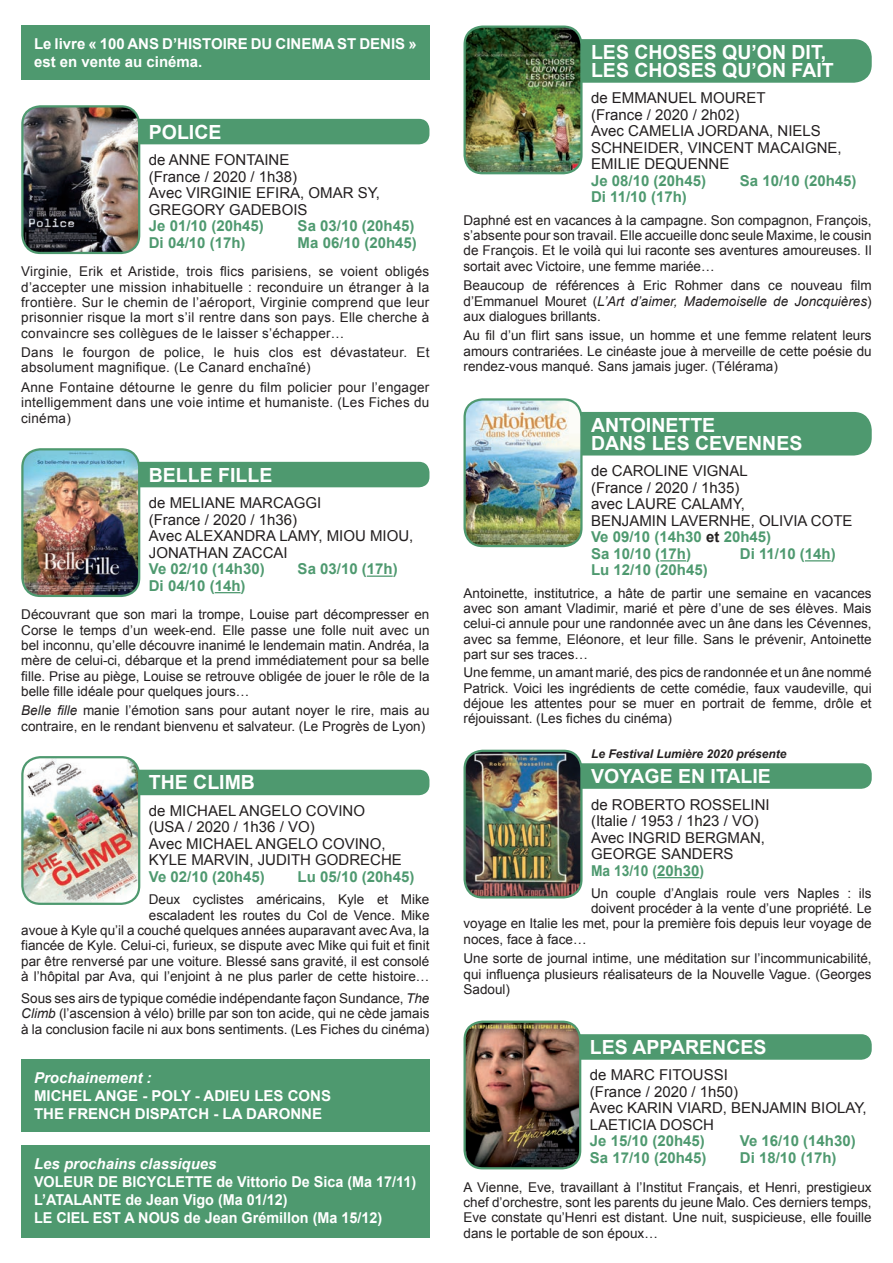
<style>
.page{position:relative;width:893px;height:1263px;background:#fff}
.page>*{position:absolute;margin:0;border:0;box-sizing:border-box;transform-origin:0 0}
.t1{font:700 19.5px/18px "Arial";color:#fff}
.t2{font:15px/16.5px "Arial";color:#231f20}
.t3{font:700 15px "Arial";color:#4e996f}
.t4{font:700 15px/18px "Arial";color:#fff}
.t5{font:700 15px/18px "Arial";color:#fff;scale:.96 1}
.t6{font:italic 700 15px "Arial";color:#fff}
.t7{font:700 15px "Arial";color:#4e996f;scale:.92 1}
.t8{font:13.5px/15.3px "Arial";color:#231f20;text-align:justify}
.t9{font:13.5px/15.3px "Arial";letter-spacing:.02em;color:#231f20}
.t10{font:italic 700 12px "Arial";color:#231f20}
.s1{font-style:italic}
.s2{font-weight:700;color:#4e996f}
.s3{font-weight:700}
</style>
<div class="page">
<div style="left:81px;top:770px;width:348px;height:25px;background:#4e996f;border-radius:10px"></div>
<img style="left:24px;top:757px;width:115px;height:147px">
<div style="left:21px;top:756px;width:119px;height:149px;border:2px solid #4e996f;border-radius:18px"></div>
<div style="left:81px;top:462px;width:348px;height:25px;background:#4e996f;border-radius:10px"></div>
<div style="left:523px;top:412px;width:349px;height:43px;background:#4e996f;border-radius:18px"></div>
<div style="left:81px;top:119px;width:348px;height:25px;background:#4e996f;border-radius:10px"></div>
<hr style="left:367px;top:575px;width:26px;height:2px;background:#4e996f">
<svg style="left:215px;top:592px;width:26px;height:1px"></svg>
<svg style="left:660px;top:560px;width:26px;height:1px"></svg>
<svg style="left:805px;top:560px;width:26px;height:1px"></svg>
<img style="left:24px;top:449px;width:115px;height:147px">
<div style="left:21px;top:448px;width:119px;height:149px;border:2px solid #4e996f;border-radius:18px"></div>
<img style="left:466px;top:401px;width:114px;height:145px">
<div style="left:463px;top:398px;width:120px;height:149px;border:2px solid #4e996f;border-radius:18px"></div>
<img style="left:24px;top:106px;width:115px;height:147px">
<div style="left:21px;top:105px;width:119px;height:149px;border:2px solid #4e996f;border-radius:18px"></div>
<div style="left:21px;top:1144px;width:408px;height:93px;background:#4e996f"></div>
<div style="left:21px;top:26px;width:408px;height:54px;background:#4e996f"></div>
<div style="left:21px;top:1059px;width:408px;height:73px;background:#4e996f"></div>
<div style="left:523px;top:39px;width:349px;height:44px;background:#4e996f;border-radius:18px"></div>
<img style="left:465px;top:27px;width:116px;height:146px">
<div style="left:463px;top:26px;width:120px;height:148px;border:2px solid #4e996f;border-radius:18px"></div>
<div style="left:523px;top:763px;width:349px;height:26px;background:#4e996f;border-radius:10px"></div>
<hr style="left:657px;top:877px;width:43px;height:1px;background:#4e996f">
<img style="left:466px;top:751px;width:115px;height:146px">
<div style="left:463px;top:750px;width:120px;height:148px;border:2px solid #4e996f;border-radius:18px"></div>
<div style="left:523px;top:1034px;width:349px;height:26px;background:#4e996f;border-radius:10px"></div>
<img style="left:466px;top:1023px;width:114px;height:145px">
<div style="left:463px;top:1020px;width:118px;height:149px;border:2px solid #4e996f;border-radius:18px"></div>
<p class="t4" style="left:34px;top:35px;width:384px">Le livre « 100 ANS D’HISTOIRE DU CINEMA ST DENIS » est en vente au cinéma.</p>
<h1 class="t1" style="left:149px;top:123px;width:74px">POLICE</h1>
<p class="t2" style="left:149px;top:152px;width:233px">de ANNE FONTAINE<br>(France / 2020 / 1h38)<br>Avec VIRGINIE EFIRA, OMAR SY,<br>GREGORY GADEBOIS</p>
<p class="t3" style="left:149px;top:216px;width:117px">Je 01/10 (20h45)</p>
<p class="t3" style="left:298px;top:216px;width:118px">Sa 03/10 (20h45)</p>
<p class="t3" style="left:149px;top:232px;width:98px">Di 04/10 (17h)</p>
<p class="t3" style="left:298px;top:232px;width:121px">Ma 06/10 (20h45)</p>
<p class="t8" style="left:21px;top:264px;width:410px">Virginie, Erik et Aristide, trois flics parisiens, se voient obligés d’accepter une mission inhabituelle : reconduire un étranger à la frontière. Sur le chemin de l’aéroport, Virginie comprend que leur prisonnier risque la mort s’il rentre dans son pays. Elle cherche à convaincre ses collègues de le laisser s’échapper…</p>
<p class="t9" style="left:21px;top:345px;width:410px">Dans le fourgon de police, le huis clos est dévastateur. Et absolument magnifique. (Le Canard enchaîné)</p>
<p class="t8" style="left:21px;top:380px;width:410px">Anne Fontaine détourne le genre du film policier pour l’engager intelligemment dans une voie intime et humaniste. (Les Fiches du cinéma)</p>
<h1 class="t1" style="left:149px;top:466px;width:125px">BELLE FILLE</h1>
<p class="t2" style="left:149px;top:495px;width:266px">de MELIANE MARCAGGI<br>(France / 2020 / 1h36)<br>Avec ALEXANDRA LAMY, MIOU MIOU,<br>JONATHAN ZACCAI</p>
<p class="t3" style="left:149px;top:559px;width:117px">Ve 02/10 (14h30)</p>
<p class="t3" style="left:298px;top:559px;width:102px">Sa 03/10 (17h)</p>
<p class="t3" style="left:149px;top:575px;width:98px">Di 04/10 (14h)</p>
<p class="t8" style="left:21px;top:607px;width:410px">Découvrant que son mari la trompe, Louise part décompresser en Corse le temps d’un week-end. Elle passe une folle nuit avec un bel inconnu, qu’elle découvre inanimé le lendemain matin. Andréa, la mère de celui-ci, débarque et la prend immédiatement pour sa belle fille. Prise au piège, Louise se retrouve obligée de jouer le rôle de la belle fille idéale pour quelques jours…</p>
<p class="t8" style="left:21px;top:703px;width:410px"><span class="s1">Belle fille</span> manie l’émotion sans pour autant noyer le rire, mais au contraire, en le rendant bienvenu et salvateur. (Le Progrès de Lyon)</p>
<h1 class="t1" style="left:149px;top:774px;width:108px">THE CLIMB</h1>
<p class="t2" style="left:149px;top:802px;width:255px">de MICHAEL ANGELO COVINO (USA / 2020 / 1h36 / VO)<br>Avec MICHAEL ANGELO COVINO,<br>KYLE MARVIN, JUDITH GODRECHE</p>
<p class="t3" style="left:149px;top:867px;width:117px">Ve 02/10 (20h45)</p>
<p class="t3" style="left:298px;top:867px;width:118px">Lu 05/10 (20h45)</p>
<p class="t8" style="left:21px;top:892px;width:410px;text-align:right">Deux cyclistes américains, Kyle et Mike<br>escaladent les routes du Col de Vence. Mike<br>avoue à Kyle qu’il a couché quelques années auparavant avec Ava, la fiancée de Kyle. Celui-ci, furieux, se dispute avec Mike qui fuit et finit par être renversé par une voiture. Blessé sans gravité, il est consolé à l’hôpital par Ava, qui l’enjoint à ne plus parler de cette histoire…</p>
<p class="t8" style="left:21px;top:991px;width:410px">Sous ses airs de typique comédie indépendante façon Sundance, <span class="s1">The Climb</span> (l’ascension à vélo) brille par son ton acide, qui ne cède jamais à la conclusion facile ni aux bons sentiments. (Les Fiches du cinéma)</p>
<p class="t6" style="left:34px;top:1068px;width:119px">Prochainement :</p>
<p class="t4" style="left:34px;top:1087px;width:299px">MICHEL ANGE - POLY - ADIEU LES CONS<br>THE FRENCH DISPATCH - LA DARONNE</p>
<p class="t6" style="left:34px;top:1154px;width:184px">Les prochains classiques</p>
<p class="t5" style="left:34px;top:1174px;width:400px">VOLEUR DE BICYCLETTE de Vittorio De Sica (Ma 17/11)<br>L’ATALANTE de Jean Vigo (Ma 01/12)<br>LE CIEL EST A NOUS de Jean Grémillon (Ma 15/12)</p>
<h1 class="t1" style="left:591px;top:44px;width:244px">LES CHOSES QU’ON DIT,<br>LES CHOSES QU’ON FAIT</h1>
<p class="t2" style="left:591px;top:90px;width:252px">de EMMANUEL MOURET<br>(France / 2020 / 2h02)<br>Avec CAMELIA JORDANA, NIELS<br>SCHNEIDER, VINCENT MACAIGNE,<br>EMILIE DEQUENNE</p>
<p class="t3" style="left:591px;top:171px;width:117px">Je 08/10 (20h45)</p>
<p class="t3" style="left:740px;top:171px;width:118px">Sa 10/10 (20h45)</p>
<p class="t3" style="left:591px;top:187px;width:97px">Di 11/10 (17h)</p>
<p class="t8" style="left:463px;top:212px;width:410px">Daphné est en vacances à la campagne. Son compagnon, François, s’absente pour son travail. Elle accueille donc seule Maxime, le cousin de François. Et le voilà qui lui raconte ses aventures amoureuses. Il sortait avec Victoire, une femme mariée…</p>
<p class="t8" style="left:463px;top:278px;width:410px">Beaucoup de références à Eric Rohmer dans ce nouveau film d’Emmanuel Mouret (<span class="s1">L’Art d’aimer, Mademoiselle de Joncquières</span>) aux dialogues brillants.</p>
<p class="t8" style="left:463px;top:328px;width:410px">Au fil d’un flirt sans issue, un homme et une femme relatent leurs amours contrariées. Le cinéaste joue à merveille de cette poésie du rendez-vous manqué. Sans jamais juger. (Télérama)</p>
<h1 class="t1" style="left:591px;top:416px;width:213px">ANTOINETTE<br>DANS LES CEVENNES</h1>
<p class="t2" style="left:591px;top:463px;width:263px">de CAROLINE VIGNAL<br>(France / 2020 / 1h35)<br>avec LAURE CALAMY,<br>BENJAMIN LAVERNHE, OLIVIA COTE<br><span class="s2">Ve 09/10 (14h30</span> <span class="s3">et</span> <span class="s2">20h45)<br>Sa 10/10 (17h)</span></p>
<p class="t3" style="left:740px;top:544px;width:97px">Di 11/10 (14h)</p>
<p class="t3" style="left:591px;top:560px;width:118px">Lu 12/10 (20h45)</p>
<p class="t8" style="left:463px;top:585px;width:410px">Antoinette, institutrice, a hâte de partir une semaine en vacances avec son amant Vladimir, marié et père d’une de ses élèves. Mais celui-ci annule pour une randonnée avec un âne dans les Cévennes, avec sa femme, Eléonore, et leur fille. Sans le prévenir, Antoinette part sur ses traces…</p>
<p class="t8" style="left:463px;top:665px;width:410px">Une femme, un amant marié, des pics de randonnée et un âne nommé Patrick. Voici les ingrédients de cette comédie, faux vaudeville, qui déjoue les attentes pour se muer en portrait de femme, drôle et réjouissant. (Les fiches du cinéma)</p>
<p class="t10" style="left:591px;top:746px;width:197px">Le Festival Lumière 2020 présente</p>
<h1 class="t1" style="left:591px;top:768px;width:181px">VOYAGE EN ITALIE</h1>
<p class="t2" style="left:591px;top:796px;width:180px">de ROBERTO ROSSELINI (Italie / 1953 / 1h23 / VO)<br>Avec INGRID BERGMAN,<br>GEORGE SANDERS</p>
<p class="t7" style="left:591px;top:860px;width:124px">Ma 13/10 (20h30)</p>
<p class="t8" style="left:591px;top:885px;width:282px">Un couple d’Anglais roule vers Naples : ils</p>
<p class="t8" style="left:591px;top:901px;width:282px">doivent procéder à la vente d’une propriété. Le</p>
<p class="t8" style="left:463px;top:916px;width:410px">voyage en Italie les met, pour la première fois depuis leur voyage de</p>
<p class="t8" style="left:463px;top:931px;width:125px">noces, face à face…</p>
<p class="t8" style="left:463px;top:951px;width:410px">Une sorte de journal intime, une méditation sur l’incommunicabilité, qui influença plusieurs réalisateurs de la Nouvelle Vague. (Georges Sadoul)</p>
<h1 class="t1" style="left:590px;top:1039px;width:178px">LES APPARENCES</h1>
<p class="t2" style="left:590px;top:1067px;width:278px">de MARC FITOUSSI<br>(France / 2020 / 1h50)<br>Avec KARIN VIARD, BENJAMIN BIOLAY,<br>LAETICIA DOSCH</p>
<p class="t3" style="left:590px;top:1131px;width:117px">Je 15/10 (20h45)</p>
<p class="t3" style="left:740px;top:1131px;width:117px">Ve 16/10 (14h30)</p>
<p class="t3" style="left:590px;top:1148px;width:118px">Sa 17/10 (20h45)</p>
<p class="t3" style="left:740px;top:1148px;width:98px">Di 18/10 (17h)</p>
<p class="t8" style="left:463px;top:1179px;width:410px">A Vienne, Eve, travaillant à l’Institut Français, et Henri, prestigieux chef d’orchestre, sont les parents du jeune Malo. Ces derniers temps, Eve constate qu’Henri est distant. Une nuit, suspicieuse, elle fouille dans le portable de son époux…</p>
</div>
